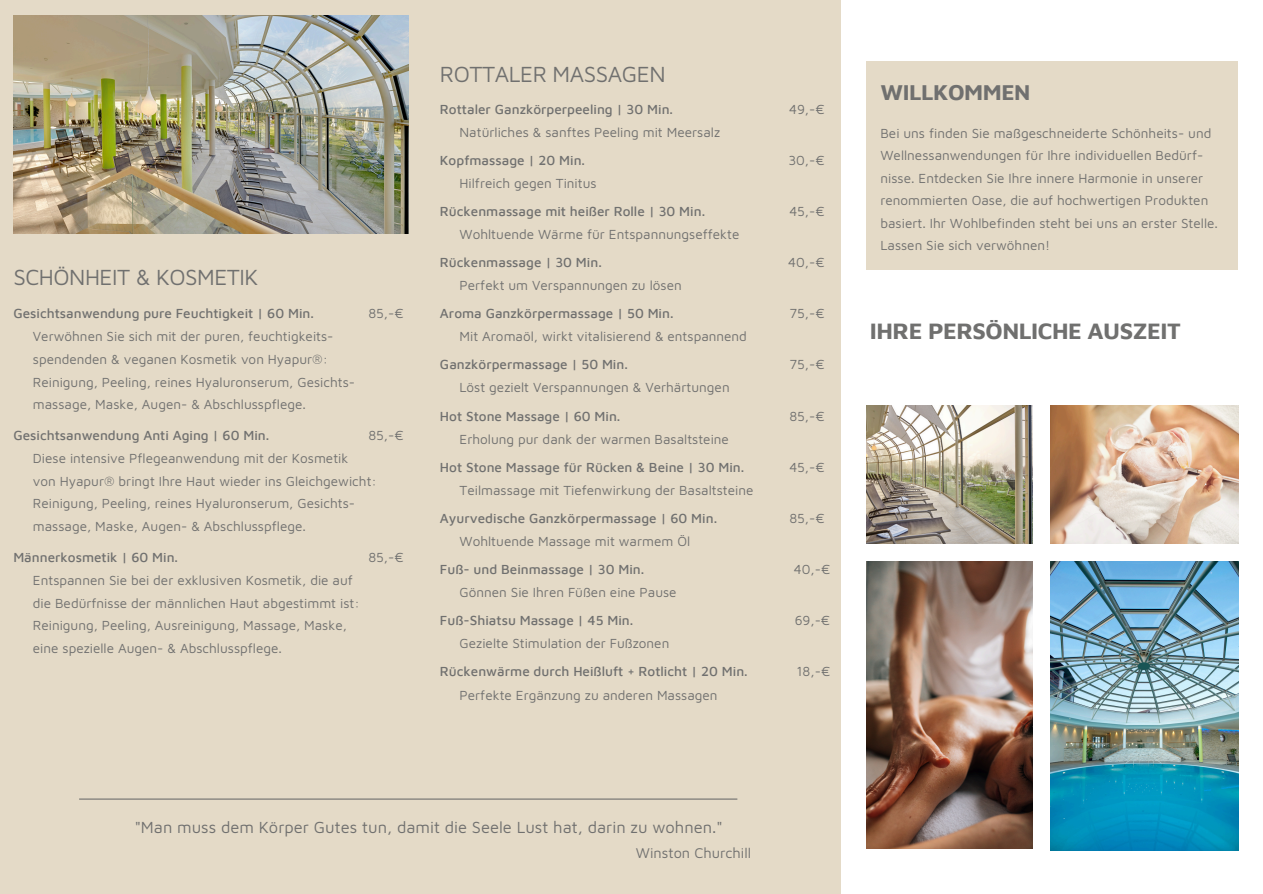
<style>
.page{position:relative;width:1263px;height:894px;background:#fff}
.page>*{position:absolute;margin:0;border:0;box-sizing:border-box;transform-origin:0 0}
.t1{font:700 23.4px "Maven Pro";letter-spacing:-.02em;color:#70706f}
.t2{font:22.5px "Maven Pro";letter-spacing:-.02em;color:#70706f}
.t3{font:700 22.5px "Maven Pro";letter-spacing:-.02em;color:#70706f}
.t4{font:16.5px "Maven Pro";color:#70706f}
.t5{font:14.55px "Maven Pro";color:#70706f}
.t6{font:13.5px/22.5px "Maven Pro";color:#70706f}
.t7{font:500 13.5px "Maven Pro";color:#70706f}
</style>
<div class="page">
<div style="left:0;top:0;width:1263px;height:893px;background:#e4dac7"></div>
<div style="left:842px;top:0;width:421px;height:893px;background:#fff"></div>
<div style="left:866px;top:61px;width:371px;height:209px;background:#e4dac7"></div>
<img style="left:1050px;top:561px;width:188px;height:289px">
<img style="left:13px;top:15px;width:395px;height:218px">
<img style="left:1050px;top:405px;width:188px;height:138px">
<img style="left:867px;top:561px;width:165px;height:287px">
<img style="left:867px;top:405px;width:165px;height:138px">
<hr style="left:79px;top:798px;width:658px;height:1px;background:#70706f">
<p class="t2" style="left:13px;top:263px;width:247px">SCHÖNHEIT &amp; KOSMETIK</p>
<p class="t7" style="left:13px;top:305px;width:302px">Gesichtsanwendung pure Feuchtigkeit | 60 Min.</p>
<p class="t6" style="left:33px;top:324px;width:302px">Verwöhnen Sie sich mit der puren, feuchtigkeits-</p>
<p class="t6" style="left:33px;top:347px;width:297px">spendenden &amp; veganen Kosmetik von Hyapur®:</p>
<p class="t6" style="left:33px;top:370px;width:324px">Reinigung, Peeling, reines Hyaluronserum, Gesichts-</p>
<p class="t6" style="left:33px;top:393px;width:275px">massage, Maske, Augen- &amp; Abschlusspflege.</p>
<p class="t7" style="left:13px;top:426px;width:257px">Gesichtsanwendung Anti Aging | 60 Min.</p>
<p class="t6" style="left:33px;top:446px;width:317px">Diese intensive Pflegeanwendung mit der Kosmetik</p>
<p class="t6" style="left:33px;top:469px;width:345px">von Hyapur® bringt Ihre Haut wieder ins Gleichgewicht:</p>
<p class="t6" style="left:33px;top:492px;width:324px">Reinigung, Peeling, reines Hyaluronserum, Gesichts-</p>
<h2 class="t6" style="left:33px;top:515px;width:275px">massage, Maske, Augen- &amp; Abschlusspflege.</h2>
<p class="t7" style="left:13px;top:548px;width:166px">Männerkosmetik | 60 Min.</p>
<p class="t6" style="left:33px;top:568px;width:321px">Entspannen Sie bei der exklusiven Kosmetik, die auf</p>
<p class="t6" style="left:33px;top:591px;width:328px">die Bedürfnisse der männlichen Haut abgestimmt ist:</p>
<p class="t6" style="left:33px;top:614px;width:316px">Reinigung, Peeling, Ausreinigung, Massage, Maske,</p>
<p class="t6" style="left:33px;top:636px;width:251px">eine spezielle Augen- &amp; Abschlusspflege.</p>
<p class="t6" style="left:368px;top:301px;width:37px">85,-€</p>
<p class="t6" style="left:368px;top:423px;width:37px">85,-€</p>
<p class="t6" style="left:368px;top:545px;width:37px">85,-€</p>
<p class="t2" style="left:440px;top:60px;width:227px">ROTTALER MASSAGEN</p>
<p class="t7" style="left:440px;top:101px;width:235px">Rottaler Ganzkörperpeeling | 30 Min.</p>
<p class="t6" style="left:460px;top:121px;width:262px">Natürliches &amp; sanftes Peeling mit Meersalz</p>
<p class="t7" style="left:440px;top:152px;width:147px">Kopfmassage | 20 Min.</p>
<p class="t6" style="left:460px;top:172px;width:139px">Hilfreich gegen Tinitus</p>
<p class="t7" style="left:440px;top:203px;width:267px">Rückenmassage mit heißer Rolle | 30 Min.</p>
<p class="t6" style="left:460px;top:223px;width:281px">Wohltuende Wärme für Entspannungseffekte</p>
<p class="t7" style="left:440px;top:254px;width:163px">Rückenmassage | 30 Min.</p>
<p class="t6" style="left:460px;top:274px;width:224px">Perfekt um Verspannungen zu lösen</p>
<p class="t7" style="left:440px;top:305px;width:235px">Aroma Ganzkörpermassage | 50 Min.</p>
<p class="t6" style="left:460px;top:325px;width:289px">Mit Aromaöl, wirkt vitalisierend &amp; entspannend</p>
<p class="t7" style="left:440px;top:356px;width:189px">Ganzkörpermassage | 50 Min.</p>
<p class="t6" style="left:460px;top:376px;width:272px">Löst gezielt Verspannungen &amp; Verhärtungen</p>
<p class="t7" style="left:440px;top:407px;width:182px">Hot Stone Massage | 60 Min.</p>
<p class="t6" style="left:460px;top:427px;width:271px">Erholung pur dank der warmen Basaltsteine</p>
<p class="t7" style="left:440px;top:458px;width:306px">Hot Stone Massage für Rücken &amp; Beine | 30 Min.</p>
<p class="t6" style="left:460px;top:478px;width:295px">Teilmassage mit Tiefenwirkung der Basaltsteine</p>
<p class="t7" style="left:440px;top:509px;width:279px">Ayurvedische Ganzkörpermassage | 60 Min.</p>
<p class="t6" style="left:460px;top:529px;width:232px">Wohltuende Massage mit warmem Öl</p>
<p class="t7" style="left:440px;top:561px;width:206px">Fuß- und Beinmassage | 30 Min.</p>
<h1 class="t6" style="left:460px;top:581px;width:219px">Gönnen Sie Ihren Füßen eine Pause</h1>
<p class="t7" style="left:440px;top:612px;width:195px">Fuß-Shiatsu Massage | 45 Min.</p>
<p class="t6" style="left:460px;top:632px;width:211px">Gezielte Stimulation der Fußzonen</p>
<p class="t7" style="left:440px;top:663px;width:309px">Rückenwärme durch Heißluft + Rotlicht | 20 Min.</p>
<p class="t6" style="left:460px;top:683px;width:260px">Perfekte Ergänzung zu anderen Massagen</p>
<p class="t6" style="left:789px;top:98px;width:37px">49,-€</p>
<p class="t6" style="left:788px;top:149px;width:38px">30,-€</p>
<p class="t6" style="left:789px;top:200px;width:37px">45,-€</p>
<p class="t6" style="left:788px;top:251px;width:38px">40,-€</p>
<p class="t6" style="left:790px;top:302px;width:37px">75,-€</p>
<p class="t6" style="left:790px;top:353px;width:37px">75,-€</p>
<p class="t6" style="left:789px;top:404px;width:37px">85,-€</p>
<p class="t6" style="left:789px;top:455px;width:37px">45,-€</p>
<p class="t6" style="left:789px;top:506px;width:37px">85,-€</p>
<h3 class="t6" style="left:794px;top:558px;width:38px">40,-€</h3>
<p class="t6" style="left:795px;top:609px;width:37px">69,-€</p>
<h1 class="t6" style="left:796px;top:660px;width:35px">18,-€</h1>
<p class="t3" style="left:880px;top:78px;width:152px">WILLKOMMEN</p>
<p class="t6" style="left:880px;top:121px;width:339px">Bei uns finden Sie maßgeschneiderte Schönheits- und Wellnessanwendungen für Ihre individuellen Bedürf&shy;nisse. Entdecken Sie Ihre innere Harmonie in unserer renommierten Oase, die auf hochwertigen Produkten basiert. Ihr Wohlbefinden steht bei uns an erster Stelle.<br>Lassen Sie sich verwöhnen!</p>
<p class="t1" style="left:870px;top:316px;width:313px">IHRE PERSÖNLICHE AUSZEIT</p>
<p class="t4" style="left:135px;top:817px;width:590px">"Man muss dem Körper Gutes tun, damit die Seele Lust hat, darin zu wohnen."</p>
<p class="t5" style="left:636px;top:843px;width:117px">Winston Churchill</p>
</div>
